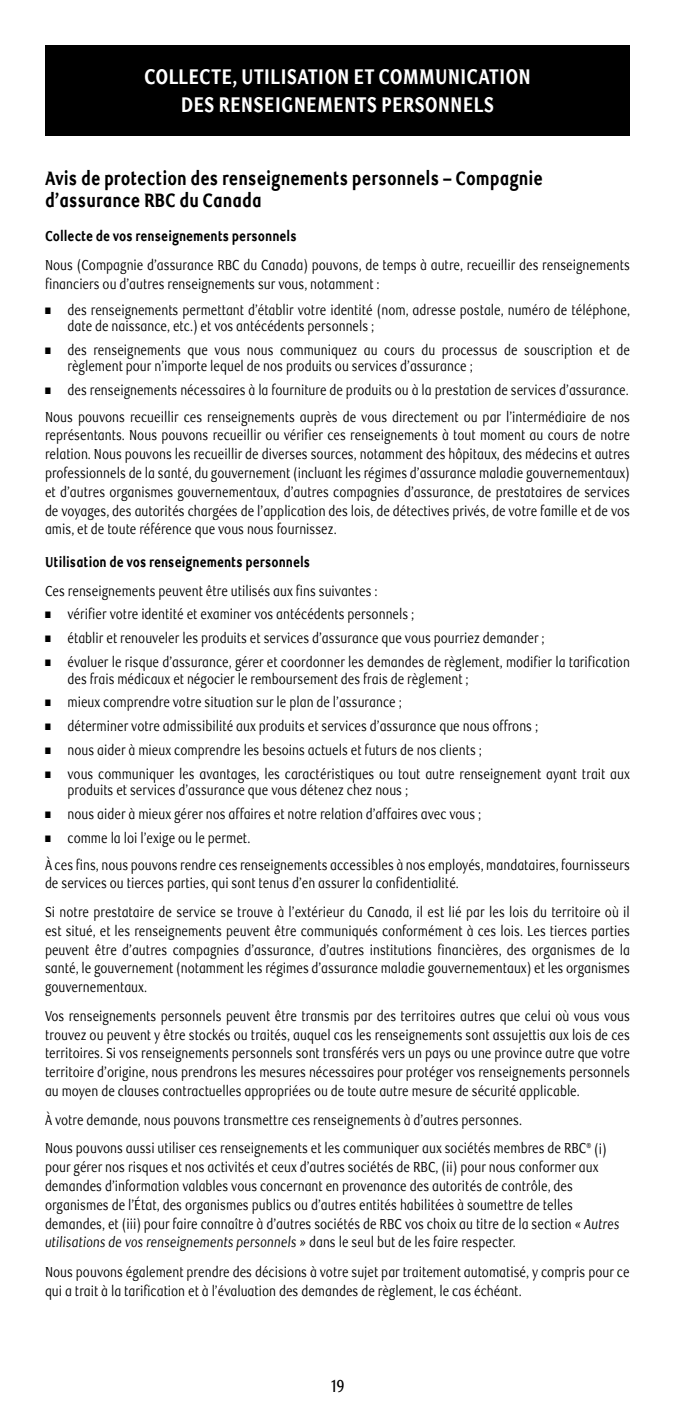
<style>
.page{position:relative;width:675px;height:1418px;background:#fff}
.page>*{position:absolute;margin:0;border:0;box-sizing:border-box;transform-origin:0 0}
.t1{font:800 21.25px/27.5px "RBC Text";color:#fff;text-align:center;scale:.8 1}
.t2{font:800 19.5px/22.5px "RBC Text";color:#000;scale:.8 1}
.t3{font:500 17.5px "RBC Text";color:#000;scale:.8 1}
.t4{font:14.5px/18.8px "RBC Text";color:#000;scale:.8 1}
.t5{font:800 14.5px "RBC Text";color:#000;scale:.8 1}
.s1{font-style:italic}
</style>
<div class="page">
<div style="left:45px;top:45px;width:585px;height:90px;background:#000"></div>
<h1 class="t1" style="left:144px;top:63px;width:485px">COLLECTE, UTILISATION ET COMMUNICATION<br>DES RENSEIGNEMENTS PERSONNELS</h1>
<h2 class="t2" style="left:45px;top:167px;width:624px">Avis de protection des renseignements personnels – Compagnie d’assurance RBC du Canada</h2>
<p class="t5" style="left:45px;top:227px;width:316px">Collecte de vos renseignements personnels</p>
<p class="t4" style="left:45px;top:256px;width:733px">Nous (Compagnie d’assurance RBC du Canada) pouvons, de temps à autre, recueillir des renseignements financiers ou d’autres renseignements sur vous, notamment :</p>
<p class="t4" style="left:68px;top:302px;width:705px;line-height:16.2px;text-indent:-23px">■ des renseignements permettant d’établir votre identité (nom, adresse postale, numéro de téléphone, date de naissance, etc.) et vos antécédents personnels ;</p>
<p class="t4" style="left:68px;top:342px;width:705px;line-height:16.2px;text-indent:-23px">■ des renseignements que vous nous communiquez au cours du processus de souscription et de règlement pour n’importe lequel de nos produits ou services d’assurance ;</p>
<p class="t4" style="left:45px;top:377px;width:733px;line-height:26.5px">■ des renseignements nécessaires à la fourniture de produits ou à la prestation de services d’assurance.<br>Nous pouvons recueillir ces renseignements auprès de vous directement ou par l’intermédiaire de nos</p>
<p class="t4" style="left:45px;top:426px;width:733px;text-align:justify">représentants. Nous pouvons recueillir ou vérifier ces renseignements à tout moment au cours de notre relation. Nous pouvons les recueillir de diverses sources, notamment des hôpitaux, des médecins et autres professionnels de la santé, du gouvernement (incluant les régimes d’assurance maladie gouvernementaux) et d’autres organismes gouvernementaux, d’autres compagnies d’assurance, de prestataires de services de voyages, des autorités chargées de l’application des lois, de détectives privés, de votre famille et de vos amis, et de toute référence que vous nous fournissez.</p>
<p class="t5" style="left:45px;top:553px;width:333px">Utilisation de vos renseignements personnels</p>
<p class="t4" style="left:45px;top:581px;width:417px">Ces renseignements peuvent être utilisés aux fins suivantes :</p>
<p class="t4" style="left:45px;top:605px;width:463px">■ vérifier votre identité et examiner vos antécédents personnels ;</p>
<p class="t4" style="left:45px;top:629px;width:626px">■ établir et renouveler les produits et services d’assurance que vous pourriez demander ;</p>
<p class="t4" style="left:68px;top:654px;width:705px;line-height:16.2px;text-indent:-23px">■ évaluer le risque d’assurance, gérer et coordonner les demandes de règlement, modifier la tarification des frais médicaux et négocier le remboursement des frais de règlement ;</p>
<p class="t4" style="left:45px;top:693px;width:448px">■ mieux comprendre votre situation sur le plan de l’assurance ;</p>
<p class="t4" style="left:45px;top:717px;width:618px">■ déterminer votre admissibilité aux produits et services d’assurance que nous offrons ;</p>
<p class="t4" style="left:45px;top:741px;width:548px">■ nous aider à mieux comprendre les besoins actuels et futurs de nos clients ;</p>
<p class="t4" style="left:68px;top:766px;width:705px;line-height:16.2px;text-indent:-23px">■ vous communiquer les avantages, les caractéristiques ou tout autre renseignement ayant trait aux produits et services d’assurance que vous détenez chez nous ;</p>
<p class="t4" style="left:45px;top:805px;width:547px">■ nous aider à mieux gérer nos affaires et notre relation d’affaires avec vous ;</p>
<p class="t4" style="left:45px;top:825px;width:733px;line-height:26.5px">■ comme la loi l’exige ou le permet.<br>À ces fins, nous pouvons rendre ces renseignements accessibles à nos employés, mandataires, fournisseurs</p>
<p class="t4" style="left:45px;top:869px;width:733px;line-height:28.8px">de services ou tierces parties, qui sont tenus d’en assurer la confidentialité.<br>Si notre prestataire de service se trouve à l’extérieur du Canada, il est lié par les lois du territoire où il</p>
<p class="t4" style="left:45px;top:922px;width:733px;text-align:justify">est situé, et les renseignements peuvent être communiqués conformément à ces lois. Les tierces parties peuvent être d’autres compagnies d’assurance, d’autres institutions financières, des organismes de la santé, le gouvernement (notamment les régimes d’assurance maladie gouvernementaux) et les organismes gouvernementaux.</p>
<p class="t4" style="left:45px;top:1007px;width:733px;text-align:justify">Vos renseignements personnels peuvent être transmis par des territoires autres que celui où vous vous trouvez ou peuvent y être stockés ou traités, auquel cas les renseignements sont assujettis aux lois de ces territoires. Si vos renseignements personnels sont transférés vers un pays ou une province autre que votre territoire d’origine, nous prendrons les mesures nécessaires pour protéger vos renseignements personnels au moyen de clauses contractuelles appropriées ou de toute autre mesure de sécurité applicable.</p>
<p class="t4" style="left:45px;top:1105px;width:704px;line-height:28.8px">À votre demande, nous pouvons transmettre ces renseignements à d’autres personnes.<br>Nous pouvons aussi utiliser ces renseignements et les communiquer aux sociétés membres de RBC<sup>®</sup> (i)</p>
<p class="t4" style="left:45px;top:1158px;width:720px">pour gérer nos risques et nos activités et ceux d’autres sociétés de RBC, (ii) pour nous conformer aux demandes d’information valables vous concernant en provenance des autorités de contrôle, des organismes de l’État, des organismes publics ou d’autres entités habilitées à soumettre de telles demandes, et (iii) pour faire connaître à d’autres sociétés de RBC vos choix au titre de la section <span class="s1">« Autres utilisations de vos renseignements personnels »</span> dans le seul but de les faire respecter.</p>
<p class="t4" style="left:45px;top:1263px;width:732px">Nous pouvons également prendre des décisions à votre sujet par traitement automatisé, y compris pour ce qui a trait à la tarification et à l’évaluation des demandes de règlement, le cas échéant.</p>
<p class="t3" style="left:331px;top:1375px;width:19px">19</p>
</div>
